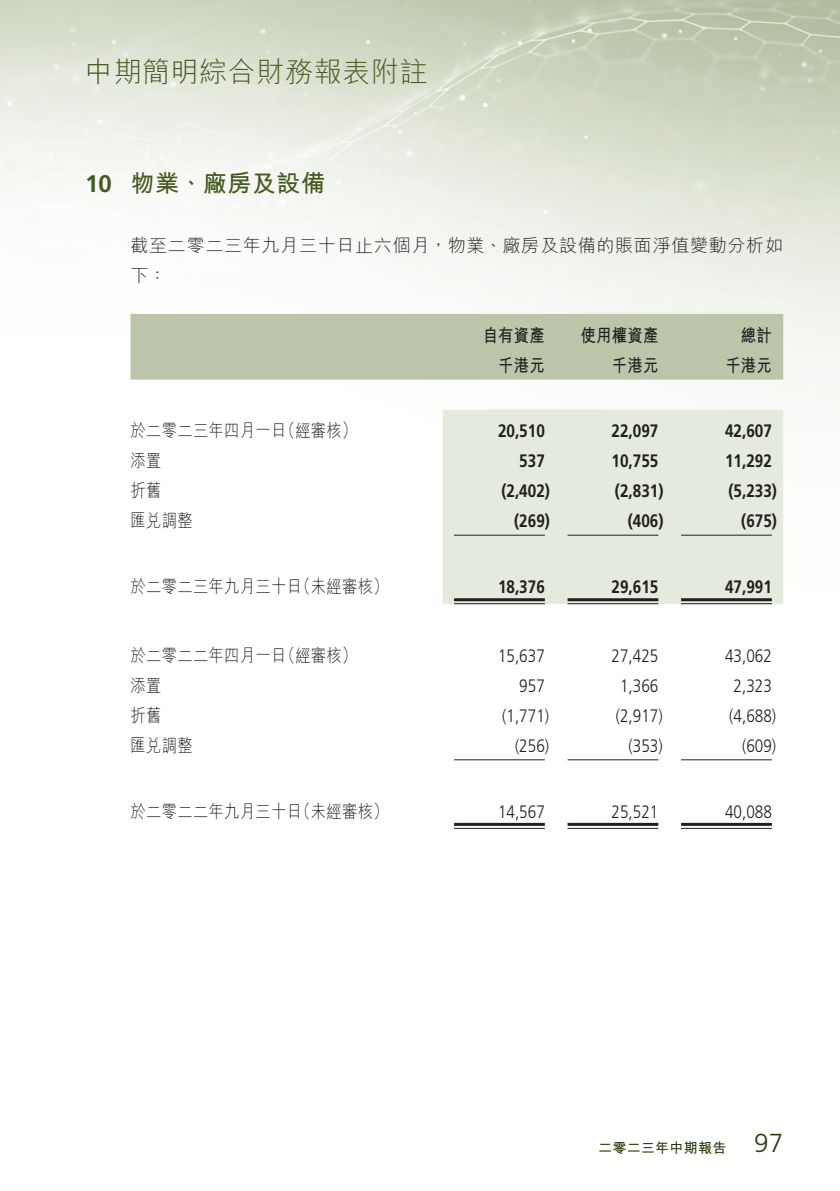
<style>
.page{position:relative;width:840px;height:1191px;background:#fff}
.page>*{position:absolute;margin:0;border:0;box-sizing:border-box;transform-origin:0 0}
.t1{font:300 28px "M Hei HK";letter-spacing:.02em;color:#44591f}
._01_H1{font:700 24px "M Hei HK";letter-spacing:.02em;color:#44591f}
._50_Table_txt{font:700 18px "Frutiger LT Std";color:#231f20;scale:.85 1}
._50_Table_txt-2{font:300 18px "Frutiger LT Std";color:#231f20;scale:.85 1}
._50_Table_txt-3{font:300 18px "M Hei HK";letter-spacing:.02em;color:#231f20;scale:.85 1}
._00_txt{font:300 18px/30px "M Hei HK";letter-spacing:.04em;color:#231f20}
._50_Table_txt-4{font:700 18px "M Hei HK";letter-spacing:.02em;color:#231f20;scale:.85 1}
.t2{font:700 14px "M Hei HK";letter-spacing:.02em;color:#293d0b}
.s1{font-family:"Frutiger LT Std"}
.s2{font-family:"Frutiger LT Std";font-weight:300;font-size:26px}
</style>
<div class="page">
<img style="left:0;top:0;width:839px;height:829px">
<div style="left:130px;top:314px;width:652px;height:65px;background:#bac5aa"></div>
<div style="left:442px;top:409px;width:340px;height:195px;background:#e5eade"></div>
<hr style="left:454px;top:534px;width:90px;height:1px;background:#231f20">
<hr style="left:567px;top:534px;width:91px;height:1px;background:#231f20">
<hr style="left:680px;top:534px;width:91px;height:1px;background:#231f20">
<hr style="left:454px;top:598px;width:90px;height:3px;background:#231f20">
<hr style="left:454px;top:603px;width:90px;height:1px;background:#231f20">
<hr style="left:567px;top:598px;width:91px;height:3px;background:#231f20">
<hr style="left:567px;top:603px;width:91px;height:1px;background:#231f20">
<hr style="left:680px;top:598px;width:91px;height:3px;background:#231f20">
<hr style="left:680px;top:603px;width:91px;height:1px;background:#231f20">
<hr style="left:454px;top:759px;width:90px;height:1px;background:#231f20">
<hr style="left:567px;top:759px;width:91px;height:1px;background:#231f20">
<hr style="left:680px;top:759px;width:91px;height:1px;background:#231f20">
<hr style="left:454px;top:823px;width:90px;height:3px;background:#231f20">
<hr style="left:454px;top:828px;width:90px;height:1px;background:#231f20">
<hr style="left:567px;top:823px;width:91px;height:3px;background:#231f20">
<hr style="left:567px;top:828px;width:91px;height:1px;background:#231f20">
<hr style="left:680px;top:823px;width:91px;height:3px;background:#231f20">
<hr style="left:680px;top:828px;width:91px;height:1px;background:#231f20">
<h1 class="t1" style="left:85px;top:57px;width:344px">中期簡明綜合財務報表附註</h1>
<p class="_01_H1" style="left:85px;top:165px;width:241px"><span class="s1">10</span> 物業、廠房及設備</p>
<p class="_00_txt" style="left:130px;top:230px;width:653px">截至二零二三年九月三十日止六個月，物業、廠房及設備的賬面淨值變動分析如下：</p>
<p class="_50_Table_txt-4" style="left:482px;top:322px;width:75px">自有資產</p>
<p class="_50_Table_txt-4" style="left:580px;top:322px;width:93px">使用權資產</p>
<p class="_50_Table_txt-4" style="left:740px;top:322px;width:38px">總計</p>
<p class="_50_Table_txt-4" style="left:498px;top:352px;width:56px">千港元</p>
<p class="_50_Table_txt-4" style="left:611px;top:352px;width:56px">千港元</p>
<p class="_50_Table_txt-4" style="left:724px;top:352px;width:56px">千港元</p>
<p class="_50_Table_txt-3" style="left:130px;top:421px;width:268px">於二零二三年四月一日（經審核）</p>
<p class="_50_Table_txt" style="left:497px;top:420px;width:57px">20,510</p>
<p class="_50_Table_txt" style="left:611px;top:420px;width:57px">22,097</p>
<p class="_50_Table_txt" style="left:724px;top:420px;width:57px">42,607</p>
<p class="_50_Table_txt-3" style="left:130px;top:451px;width:38px">添置</p>
<p class="_50_Table_txt" style="left:519px;top:450px;width:32px">537</p>
<p class="_50_Table_txt" style="left:611px;top:450px;width:57px">10,755</p>
<p class="_50_Table_txt" style="left:724px;top:450px;width:57px">11,292</p>
<p class="_50_Table_txt-3" style="left:130px;top:481px;width:38px">折舊</p>
<p class="_50_Table_txt" style="left:501px;top:480px;width:59px">(2,402)</p>
<p class="_50_Table_txt" style="left:614px;top:480px;width:59px">(2,831)</p>
<p class="_50_Table_txt" style="left:728px;top:480px;width:59px">(5,233)</p>
<p class="_50_Table_txt-3" style="left:130px;top:511px;width:75px">匯兌調整</p>
<p class="_50_Table_txt" style="left:514px;top:510px;width:44px">(269)</p>
<p class="_50_Table_txt" style="left:627px;top:510px;width:44px">(406)</p>
<p class="_50_Table_txt" style="left:740px;top:510px;width:44px">(675)</p>
<p class="_50_Table_txt-3" style="left:130px;top:577px;width:305px">於二零二三年九月三十日（未經審核）</p>
<p class="_50_Table_txt" style="left:497px;top:576px;width:57px">18,376</p>
<p class="_50_Table_txt" style="left:611px;top:576px;width:57px">29,615</p>
<p class="_50_Table_txt" style="left:724px;top:576px;width:57px">47,991</p>
<p class="_50_Table_txt-3" style="left:130px;top:646px;width:268px">於二零二二年四月一日（經審核）</p>
<p class="_50_Table_txt-2" style="left:497px;top:645px;width:57px">15,637</p>
<p class="_50_Table_txt-2" style="left:611px;top:645px;width:57px">27,425</p>
<p class="_50_Table_txt-2" style="left:724px;top:645px;width:57px">43,062</p>
<p class="_50_Table_txt-3" style="left:130px;top:676px;width:38px">添置</p>
<p class="_50_Table_txt-2" style="left:519px;top:675px;width:32px">957</p>
<p class="_50_Table_txt-2" style="left:619px;top:675px;width:47px">1,366</p>
<p class="_50_Table_txt-2" style="left:733px;top:675px;width:47px">2,323</p>
<p class="_50_Table_txt-3" style="left:130px;top:706px;width:38px">折舊</p>
<p class="_50_Table_txt-2" style="left:502px;top:705px;width:57px">(1,771)</p>
<p class="_50_Table_txt-2" style="left:615px;top:705px;width:57px">(2,917)</p>
<p class="_50_Table_txt-2" style="left:728px;top:705px;width:57px">(4,688)</p>
<p class="_50_Table_txt-3" style="left:130px;top:736px;width:75px">匯兌調整</p>
<p class="_50_Table_txt-2" style="left:514px;top:735px;width:42px">(256)</p>
<p class="_50_Table_txt-2" style="left:628px;top:735px;width:42px">(353)</p>
<p class="_50_Table_txt-2" style="left:741px;top:735px;width:42px">(609)</p>
<p class="_50_Table_txt-3" style="left:130px;top:802px;width:305px">於二零二二年九月三十日（未經審核）</p>
<p class="_50_Table_txt-2" style="left:497px;top:801px;width:57px">14,567</p>
<p class="_50_Table_txt-2" style="left:611px;top:801px;width:57px">25,521</p>
<p class="_50_Table_txt-2" style="left:724px;top:801px;width:57px">40,088</p>
<p class="t2" style="left:597px;top:1138px;width:186px">二零二三年中期報告 <span class="s2">97</span></p>
</div>
